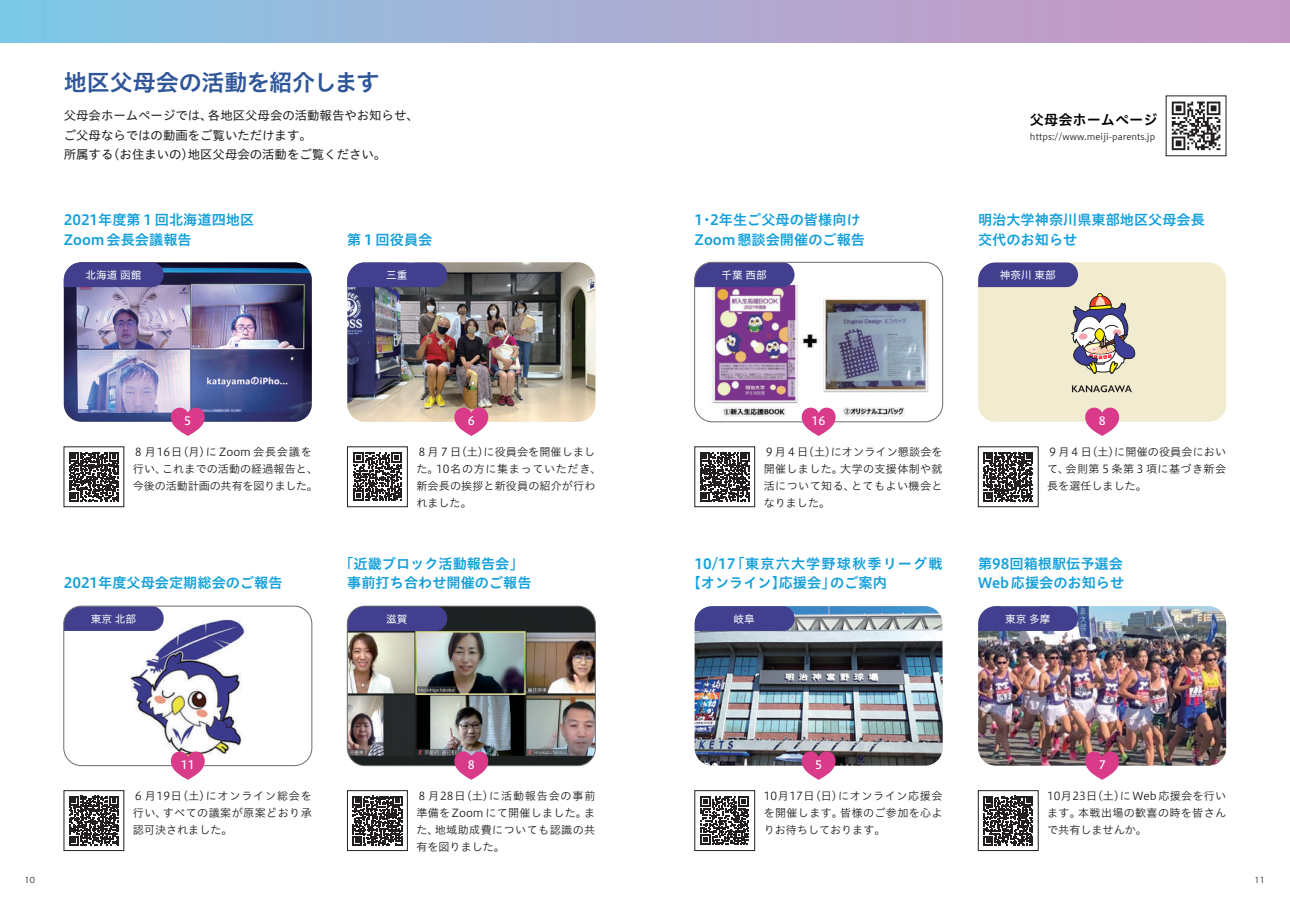
<style>
.page{position:relative;width:1290px;height:911px;background:#fff}
.page>*{position:absolute;margin:0;border:0;box-sizing:border-box;transform-origin:0 0}
.t1{font:23px "Hiragino UD Sans Std N W6";letter-spacing:-.015em;color:#2f5699}
.t2{font:14.12px/19.5px "Hiragino UD Sans Std N W6";color:#12a0db}
.t3{font:14.12px/19.5px "Hiragino UD Sans Std N W6";letter-spacing:.08em;color:#12a0db}
.t4{font:14.12px "Hiragino UD Sans Std N W6";color:#000}
.t5{font:12.38px/19.5px "Hiragino UD Sans Std N W4";color:#231f20}
.t6{font:11.5px "Hiragino UD Sans Std N W5";color:#fff}
.t7{font:11.12px/16.9px "Hiragino UD Sans Std N W3";letter-spacing:.025em;color:#231f20;text-align:justify}
.t8{font:11.12px/16.9px "Hiragino UD Sans Std N W3";letter-spacing:.005em;color:#231f20}
.t9{font:10.62px "Hiragino UD Sans Std N W4";color:#fff}
.t10{font:8.88px "Hiragino UD Sans Std N W3";color:#231f20}
.t11{font:8px "Hira Kaku Std N W3";color:#231f20}
</style>
<div class="page">
<img style="left:64px;top:262px;width:248px;height:160px">
<img style="left:694px;top:262px;width:249px;height:160px">
<img style="left:64px;top:606px;width:248px;height:159px">
<img style="left:694px;top:606px;width:249px;height:159px">
<img style="left:978px;top:606px;width:248px;height:159px">
<img style="left:347px;top:262px;width:248px;height:160px">
<img style="left:347px;top:606px;width:248px;height:159px">
<div style="left:978px;top:262px;width:248px;height:160px;background:#f1ebd0;border-radius:18px"></div>
<svg style="left:1072px;top:385px;width:60px;height:7px"></svg>
<svg style="left:1071px;top:293px;width:64px;height:81px"></svg>
<svg style="left:64px;top:262px;width:100px;height:25px;background:#46448e"></svg>
<div style="left:694px;top:262px;width:100px;height:25px;background:#413f8e"></div>
<div style="left:694px;top:262px;width:249px;height:160px;border:1px solid #6c6d70;border-radius:18px"></div>
<div style="left:64px;top:606px;width:100px;height:25px;background:#413f8e"></div>
<div style="left:64px;top:606px;width:248px;height:160px;border:1px solid #6c6d70;border-radius:18px"></div>
<svg style="left:694px;top:606px;width:100px;height:25px;background:#484792"></svg>
<svg style="left:347px;top:262px;width:100px;height:25px;background:#4a4891"></svg>
<svg style="left:978px;top:262px;width:100px;height:25px;background:#4e4b94"></svg>
<div style="left:347px;top:606px;width:100px;height:25px;background:#413f8e"></div>
<div style="left:347px;top:606px;width:248px;height:160px;border:1px solid #6c6d70;border-radius:18px"></div>
<svg style="left:978px;top:606px;width:100px;height:25px;background:#4a4994"></svg>
<div style="left:0;top:0;width:1290px;height:43px;background:linear-gradient(to right,#83c7e5,#cd95c2)"></div>
<svg style="left:1172px;top:101px;width:48px;height:49px"></svg>
<div style="left:694px;top:446px;width:61px;height:61px;border:1px solid #231f20"></div>
<div style="left:694px;top:790px;width:61px;height:60px;border:1px solid #231f20"></div>
<div style="left:347px;top:446px;width:60px;height:61px;border:1px solid #231f20"></div>
<div style="left:978px;top:446px;width:60px;height:61px;border:1px solid #231f20"></div>
<div style="left:347px;top:790px;width:60px;height:60px;border:1px solid #231f20"></div>
<div style="left:978px;top:790px;width:60px;height:60px;border:1px solid #231f20"></div>
<svg style="left:69px;top:452px;width:50px;height:49px"></svg>
<svg style="left:700px;top:452px;width:49px;height:49px"></svg>
<svg style="left:69px;top:796px;width:50px;height:49px"></svg>
<svg style="left:700px;top:796px;width:49px;height:49px"></svg>
<svg style="left:353px;top:452px;width:49px;height:49px"></svg>
<svg style="left:983px;top:452px;width:50px;height:49px"></svg>
<svg style="left:353px;top:796px;width:49px;height:49px"></svg>
<svg style="left:983px;top:796px;width:50px;height:49px"></svg>
<svg style="left:170px;top:407px;width:36px;height:29px"></svg>
<svg style="left:800px;top:407px;width:37px;height:29px"></svg>
<svg style="left:170px;top:751px;width:36px;height:29px"></svg>
<svg style="left:800px;top:751px;width:37px;height:29px"></svg>
<svg style="left:453px;top:407px;width:37px;height:29px"></svg>
<svg style="left:1085px;top:407px;width:35px;height:29px"></svg>
<svg style="left:453px;top:751px;width:37px;height:29px"></svg>
<svg style="left:1084px;top:751px;width:36px;height:29px"></svg>
<h1 class="t1" style="left:64px;top:65px;width:317px">地区父母会の活動を紹介します</h1>
<p class="t5" style="left:64px;top:105px;width:356px">父母会ホームページでは、各地区父母会の活動報告やお知らせ、ご父母ならではの動画をご覧いただけます。<br>所属する（お住まいの）地区父母会の活動をご覧ください。</p>
<p class="t2" style="left:64px;top:209px;width:192px">2021年度第１回北海道四地区<br>Zoom会長会議報告</p>
<p class="t2" style="left:694px;top:209px;width:172px">1・2年生ご父母の皆様向け<br>Zoom懇談会開催のご報告</p>
<p class="t2" style="left:347px;top:229px;width:87px">第１回役員会</p>
<p class="t4" style="left:1030px;top:109px;width:129px">父母会ホームページ</p>
<p class="t10" style="left:1030px;top:129px;width:127px">https://www.meiji-parents.jp</p>
<p class="t2" style="left:978px;top:209px;width:228px">明治大学神奈川県東部地区父母会長交代のお知らせ</p>
<p class="t9" style="left:85px;top:267px;width:57px">北海道 函館</p>
<p class="t9" style="left:721px;top:267px;width:47px">千葉 西部</p>
<p class="t9" style="left:386px;top:267px;width:23px">三重</p>
<p class="t9" style="left:1000px;top:267px;width:57px">神奈川 東部</p>
<p class="t6" style="left:184px;top:412px;width:9px">5</p>
<p class="t6" style="left:812px;top:412px;width:16px">16</p>
<p class="t6" style="left:468px;top:412px;width:9px">6</p>
<p class="t6" style="left:1098px;top:412px;width:9px">8</p>
<p class="t7" style="left:416px;top:443px;width:187px;text-align:left">８月７日（土）に役員会を開催しました。10名の方に集まっていただき、新会長の挨拶と新役員の紹介が行われました。</p>
<p class="t7" style="left:1047px;top:443px;width:180px">９月４日（土）に開催の役員会において、会則第５条第３項に基づき新会長を選任しました。</p>
<p class="t8" style="left:133px;top:443px;width:187px">８月16日（月）にZoom会長会議を行い、これまでの活動の経過報告と、今後の活動計画の共有を図りました。</p>
<p class="t7" style="left:764px;top:443px;width:180px">９月４日（土）にオンライン懇談会を開催しました。大学の支援体制や就活について知る、とてもよい機会となりました。</p>
<p class="t2" style="left:64px;top:572px;width:220px">2021年度父母会定期総会のご報告</p>
<p class="t2" style="left:339px;top:553px;width:194px;text-align:center">「近畿ブロック活動報告会」事前打ち合わせ開催のご報告</p>
<p class="t2" style="left:978px;top:553px;width:148px">第98回箱根駅伝予選会<br>Web応援会のお知らせ</p>
<p class="t3" style="left:687px;top:553px;width:258px;text-indent:8px">10/17「東京六大学野球秋季リーグ戦【オンライン】応援会」のご案内</p>
<p class="t9" style="left:386px;top:610px;width:23px">滋賀</p>
<p class="t9" style="left:1005px;top:610px;width:47px">東京 多摩</p>
<p class="t9" style="left:91px;top:610px;width:47px">東京 北部</p>
<p class="t9" style="left:733px;top:610px;width:23px">岐阜</p>
<p class="t6" style="left:468px;top:756px;width:9px">8</p>
<p class="t6" style="left:1098px;top:756px;width:9px">7</p>
<p class="t6" style="left:181px;top:756px;width:16px">11</p>
<p class="t6" style="left:815px;top:756px;width:9px">5</p>
<p class="t7" style="left:133px;top:787px;width:180px">６月19日（土）にオンライン総会を行い、すべての議案が原案どおり承認可決されました。</p>
<p class="t7" style="left:764px;top:787px;width:180px">10月17日（日）にオンライン応援会を開催します。皆様のご参加を心よりお待ちしております。</p>
<p class="t7" style="left:416px;top:787px;width:180px">８月28日（土）に活動報告会の事前準備を Zoom にて開催しました。また、地域助成費についても認識の共有を図りました。</p>
<p class="t7" style="left:1047px;top:787px;width:180px">10月23日（土）に Web 応援会を行います。本戦出場の歓喜の時を皆さんで共有しませんか。</p>
<p class="t11" style="left:25px;top:873px;width:12px">10</p>
<p class="t11" style="left:1254px;top:873px;width:12px">11</p>
</div>
